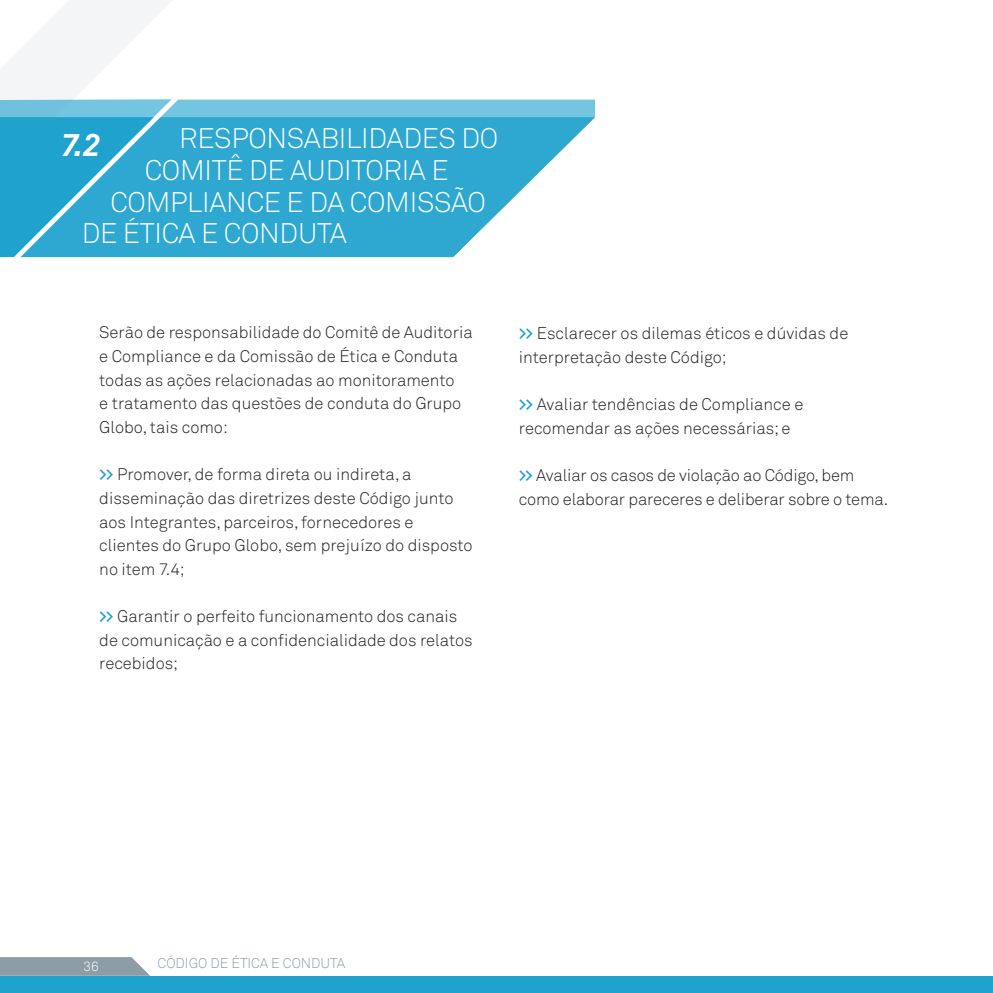
<style>
.page{position:relative;width:993px;height:993px;background:#fff}
.page>*{position:absolute;margin:0;border:0;box-sizing:border-box;transform-origin:0 0}
.t1{font:italic 700 31.5px "Akkurat";color:#fff}
.t2{font:300 28px "Akkurat";letter-spacing:-.01em;color:#fff}
.Texto_corrido{font:300 16.62px/23.6px "Akkurat";color:#231f20}
.t3{font:300 14px "Akkurat";color:#8d9da6}
.t4{font:300 13.47px "Akkurat";color:#fff}
.s1{font-weight:700;color:#20a2ce}
</style>
<div class="page">
<div style="left:0;top:975px;width:992px;height:17px;background:#20a2ce"></div>
<svg style="left:0;top:0;width:256px;height:258px"></svg>
<svg style="left:0;top:957px;width:149px;height:18px;background:#94a3ab"></svg>
<div style="left:171px;top:100px;width:424px;height:19px;background:#74c5e0"></div>
<svg style="left:171px;top:117px;width:423px;height:140px;fill:#2fa8d1"></svg>
<svg style="left:0;top:99px;width:171px;height:158px;background:#37abd2"></svg>
<p class="t1" style="left:61px;top:125px;width:41px">7.2</p>
<p class="t2" style="left:179px;top:122px;width:320px">RESPONSABILIDADES DO</p>
<p class="t2" style="left:145px;top:154px;width:305px">COMITÊ DE AUDITORIA E</p>
<p class="t2" style="left:110px;top:185px;width:377px">COMPLIANCE E DA COMISSÃO</p>
<p class="t2" style="left:82px;top:217px;width:266px">DE ÉTICA E CONDUTA</p>
<p class="Texto_corrido" style="left:99px;top:321px;width:375px">Serão de responsabilidade do Comitê de Auditoria e Compliance e da Comissão de Ética e Conduta todas as ações relacionadas ao monitoramento<br>e tratamento das questões de conduta do Grupo Globo, tais como:</p>
<p class="Texto_corrido" style="left:99px;top:463px;width:375px"><span class="s1">&gt;&gt;</span> Promover, de forma direta ou indireta, a disseminação das diretrizes deste Código junto aos Integrantes, parceiros, fornecedores e clientes do Grupo Globo, sem prejuízo do disposto no item 7.4;</p>
<p class="Texto_corrido" style="left:99px;top:604px;width:375px"><span class="s1">&gt;&gt;</span> Garantir o perfeito funcionamento dos canais de comunicação e a confidencialidade dos relatos recebidos;</p>
<p class="Texto_corrido" style="left:518px;top:321px;width:331px"><span class="s1">&gt;&gt;</span> Esclarecer os dilemas éticos e dúvidas de interpretação deste Código;</p>
<p class="Texto_corrido" style="left:518px;top:392px;width:286px"><span class="s1">&gt;&gt;</span> Avaliar tendências de Compliance e recomendar as ações necessárias; e</p>
<p class="Texto_corrido" style="left:518px;top:463px;width:371px"><span class="s1">&gt;&gt;</span> Avaliar os casos de violação ao Código, bem como elaborar pareceres e deliberar sobre o tema.</p>
<p class="t4" style="left:83px;top:958px;width:17px">36</p>
<p class="t3" style="left:158px;top:954px;width:189px">CÓDIGO DE ÉTICA E CONDUTA</p>
</div>
